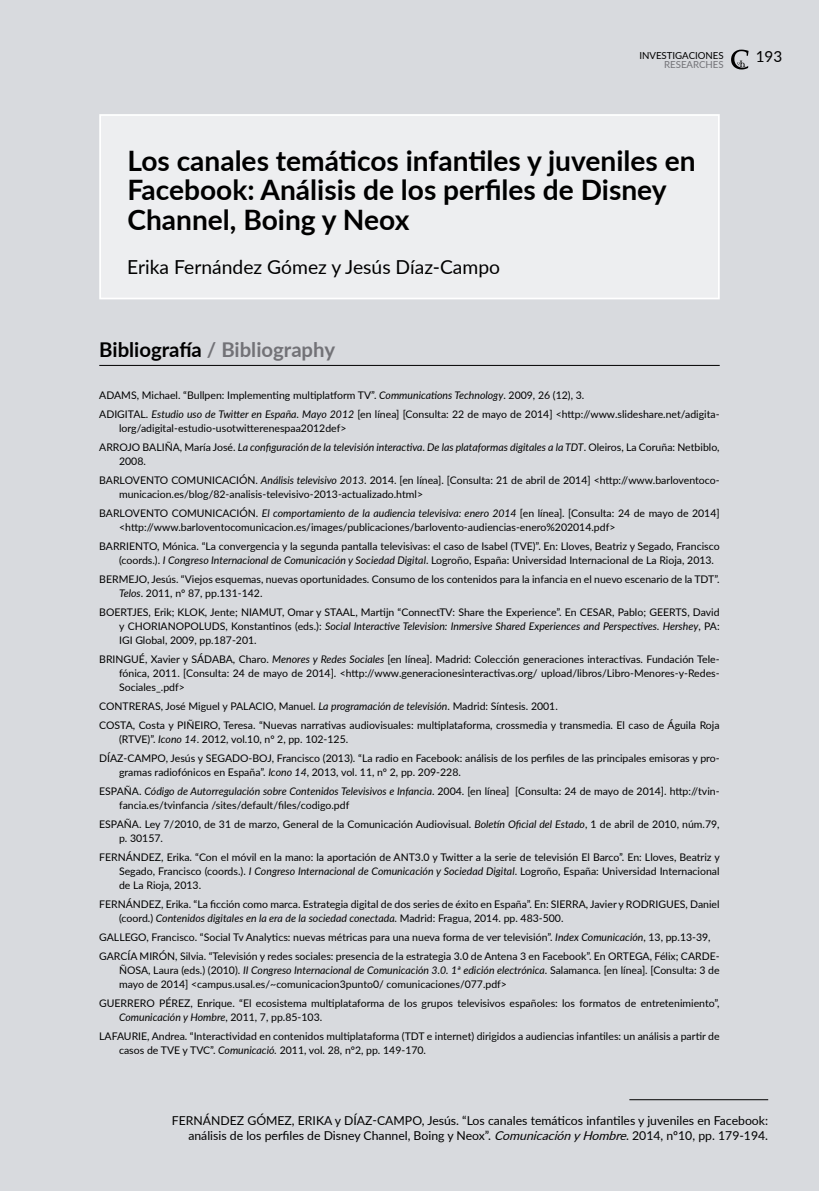
<style>
.page{position:relative;width:819px;height:1191px;background:#d8dade}
.page>*{position:absolute;margin:0;border:0;box-sizing:border-box;transform-origin:0 0}
.t1{font:700 28.18px/29.6px "Lato";color:#000}
.t2{font:700 20.3px "Lato";color:#727277}
.t3{font:19.25px "Lato";color:#000}
.t4{font:15.22px "Lato";color:#000}
.t5{font:12.25px/15.8px "Lato";color:#000;text-align:right}
.t6{font:10.5px/18.9px "Lato";color:#000}
.t7{font:italic 10.5px/14px "Lato";color:#000}
.t8{font:9.62px "Lato";color:#000}
.t9{font:9.62px "Lato";color:#727277}
.s1{color:#000}
.s2{font-style:italic}
.s3{font-style:normal}
</style>
<div class="page">
<svg style="left:731px;top:50px;width:17px;height:19px"></svg>
<hr style="left:629px;top:1099px;width:139px;height:1px;background:#000">
<div style="left:99px;top:114px;width:620px;height:185px;background:#edeef0;border:2px solid #fff"></div>
<hr style="left:99px;top:365px;width:620px;height:1px;background:#000">
<p class="t8" style="left:639px;top:48px;width:86px">investigaciones</p>
<h3 class="t4" style="left:755px;top:46px;width:28px">193</h3>
<p class="t9" style="left:664px;top:58px;width:61px">Researches</p>
<h1 class="t1" style="left:127px;top:144px;width:569px">Los canales temáticos infantiles y juveniles en<br>Facebook: Análisis de los perfiles de Disney<br>Channel, Boing y Neox</h1>
<h3 class="t3" style="left:127px;top:253px;width:374px">Erika Fernández Gómez y Jesús Díaz-Campo</h3>
<h2 class="t2" style="left:99px;top:334px;width:237px"><span class="s1">Bibliografía</span> / Bibliography</h2>
<p class="t6" style="left:99px;top:385px;width:622px">ADAMS, Michael. “Bullpen: Implementing multiplatform TV”. <span class="s2">Communications Technology</span>. 2009, 26 (12), 3.<br>ADIGITAL. <span class="s2">Estudio uso de Twitter en España</span>. <span class="s2">Mayo 2012</span> [en línea] [Consulta: 22 de mayo de 2014] &lt;http://www.slideshare.net/adigita-</p>
<p class="t6" style="left:99px;top:418px;width:622px;text-indent:20px">lorg/adigital-estudio-usotwitterenespaa2012def&gt;<br>ARROJO BALIÑA, María José. <span class="s2">La configuración de la televisión interactiva. De las plataformas digitales a la TDT</span>. Oleiros, La Coruña: Netbiblo,</p>
<p class="t6" style="left:99px;top:451px;width:622px;text-indent:20px">2008.<br>BARLOVENTO COMUNICACIÓN. <span class="s2">Análisis televisivo 2013</span>. 2014. [en línea]. [Consulta: 21 de abril de 2014] &lt;http://www.barloventoco-</p>
<p class="t6" style="left:99px;top:484px;width:622px;text-indent:20px">municacion.es/blog/82-analisis-televisivo-2013-actualizado.html&gt;<br>BARLOVENTO COMUNICACIÓN. <span class="s2">El comportamiento de la audiencia televisiva: enero 2014</span> [en línea]. [Consulta: 24 de mayo de 2014]</p>
<p class="t6" style="left:99px;top:517px;width:622px;text-indent:20px">&lt;http://www.barloventocomunicacion.es/images/publicaciones/barlovento-audiencias-enero%202014.pdf&gt;<br>BARRIENTO, Mónica. “La convergencia y la segunda pantalla televisivas: el caso de Isabel (TVE)”. En: Lloves, Beatriz y Segado, Francisco</p>
<p class="t6" style="left:99px;top:550px;width:622px;text-indent:20px">(coords.). <span class="s2">I Congreso Internacional de Comunicación y Sociedad Digital</span>. Logroño, España: Universidad Internacional de La Rioja, 2013.<br>BERMEJO, Jesús. “Viejos esquemas, nuevas oportunidades. Consumo de los contenidos para la infancia en el nuevo escenario de la TDT”.</p>
<p class="t6" style="left:99px;top:583px;width:622px;text-indent:20px"><span class="s2">Telos</span>. 2011, nº 87, pp.131-142.<br>BOERTJES, Erik; KLOK, Jente; NIAMUT, Omar y STAAL, Martijn “ConnectTV: Share the Experience”. En CESAR, Pablo; GEERTS, David</p>
<p class="t7" style="left:119px;top:618px;width:602px"><span class="s3">y CHORIANOPOLUDS, Konstantinos (eds.):</span> Social Interactive Television: Inmersive Shared Experiences and Perspectives. Hershey<span class="s3">, PA:<br>IGI Global, 2009, pp.187-201.</span></p>
<p class="t6" style="left:119px;top:651px;width:602px;line-height:14px;text-align:justify;text-indent:-20px">BRINGUÉ, Xavier y SÁDABA, Charo. <span class="s2">Menores y Redes Sociales</span> [en línea]. Madrid: Colección generaciones interactivas. Fundación Tele&shy;fónica, 2011. [Consulta: 24 de mayo de 2014]. &lt;http://www.generacionesinteractivas.org/ upload/libros/Libro-Menores-y-Redes-Sociales_.pdf&gt;</p>
<p class="t6" style="left:99px;top:696px;width:622px">CONTRERAS, José Miguel y PALACIO, Manuel. <span class="s2">La programación de televisión</span>. Madrid: Síntesis. 2001.<br>COSTA, Costa y PIÑEIRO, Teresa. “Nuevas narrativas audiovisuales: multiplataforma, crossmedia y transmedia. El caso de Águila Roja</p>
<p class="t6" style="left:99px;top:729px;width:622px;text-indent:20px">(RTVE)”. <span class="s2">Icono 14</span>. 2012, vol.10, nº 2, pp. 102-125.<br>DÍAZ-CAMPO, Jesús y SEGADO-BOJ, Francisco (2013). “La radio en Facebook: análisis de los perfiles de las principales emisoras y pro-</p>
<p class="t6" style="left:99px;top:762px;width:622px;text-indent:20px">gramas radiofónicos en España”. <span class="s2">Icono 14</span>, 2013, vol. 11, nº 2, pp. 209-228.<br>ESPAÑA. <span class="s2">Código de Autorregulación sobre Contenidos Televisivos e Infancia</span>. 2004. [en línea] [Consulta: 24 de mayo de 2014]. http://tvin-</p>
<p class="t6" style="left:99px;top:795px;width:622px;text-indent:20px">fancia.es/tvinfancia /sites/default/files/codigo.pdf<br>ESPAÑA. Ley 7/2010, de 31 de marzo, General de la Comunicación Audiovisual. <span class="s2">Boletín Oficial del Estado</span>, 1 de abril de 2010, núm.79,</p>
<p class="t6" style="left:99px;top:828px;width:622px;text-indent:20px">p. 30157.<br>FERNÁNDEZ, Erika. “Con el móvil en la mano: la aportación de ANT3.0 y Twitter a la serie de televisión El Barco”. En: Lloves, Beatriz y</p>
<p class="t6" style="left:119px;top:863px;width:602px;line-height:14px">Segado, Francisco (coords.). <span class="s2">I Congreso Internacional de Comunicación y Sociedad Digital</span>. Logroño, España: Universidad Internacional de La Rioja, 2013.</p>
<p class="t6" style="left:119px;top:896px;width:602px;line-height:14px;text-indent:-20px">FERNÁNDEZ, Erika. “La ficción como marca. Estrategia digital de dos series de éxito en España”. En: SIERRA, Javier y RODRIGUES, Daniel (coord.) <span class="s2">Contenidos digitales en la era de la sociedad conectada.</span> Madrid: Fragua, 2014. pp. 483-500.</p>
<p class="t6" style="left:99px;top:927px;width:622px">GALLEGO, Francisco. “Social Tv Analytics: nuevas métricas para una nueva forma de ver televisión”. <span class="s2">Index Comunicación</span>, 13, pp.13-39,<br>GARCÍA MIRÓN, Silvia. “Televisión y redes sociales: presencia de la estrategia 3.0 de Antena 3 en Facebook”. En ORTEGA, Félix; CARDE-</p>
<p class="t6" style="left:119px;top:962px;width:602px;line-height:14px">ÑOSA, Laura (eds.) (2010). <span class="s2">II Congreso Internacional de Comunicación 3.0. 1ª edición electrónica</span>. Salamanca. [en línea]. [Consulta: 3 de mayo de 2014] &lt;campus.usal.es/~comunicacion3punto0/ comunicaciones/077.pdf&gt;</p>
<p class="t6" style="left:119px;top:995px;width:602px;line-height:14px;text-indent:-20px">GUERRERO PÉREZ, Enrique. “El ecosistema multiplataforma de los grupos televisivos españoles: los formatos de entretenimiento”,<br><span class="s2">Comunicación y Hombre</span>, 2011, 7, pp.85-103.</p>
<p class="t6" style="left:119px;top:1028px;width:602px;line-height:14px;text-indent:-20px">LAFAURIE, Andrea. “Interactividad en contenidos multiplataforma (TDT e internet) dirigidos a audiencias infantiles: un análisis a partir de casos de TVE y TVC”. <span class="s2">Comunicació.</span> 2011, vol. 28, nº2, pp. 149-170.</p>
<p class="t5" style="left:172px;top:1111px;width:598px">FERNÁN DEZ GÓMEZ, Erika y Díaz-Campo, Jesús. “Los canales temáticos infantiles y juveniles en Facebook: análisis de los perfiles de Disney Channel, Boing y Neox”. <span class="s2">ComunicaciónyHombre</span>. 2014, nº10, pp. 179-194.</p>
</div>
